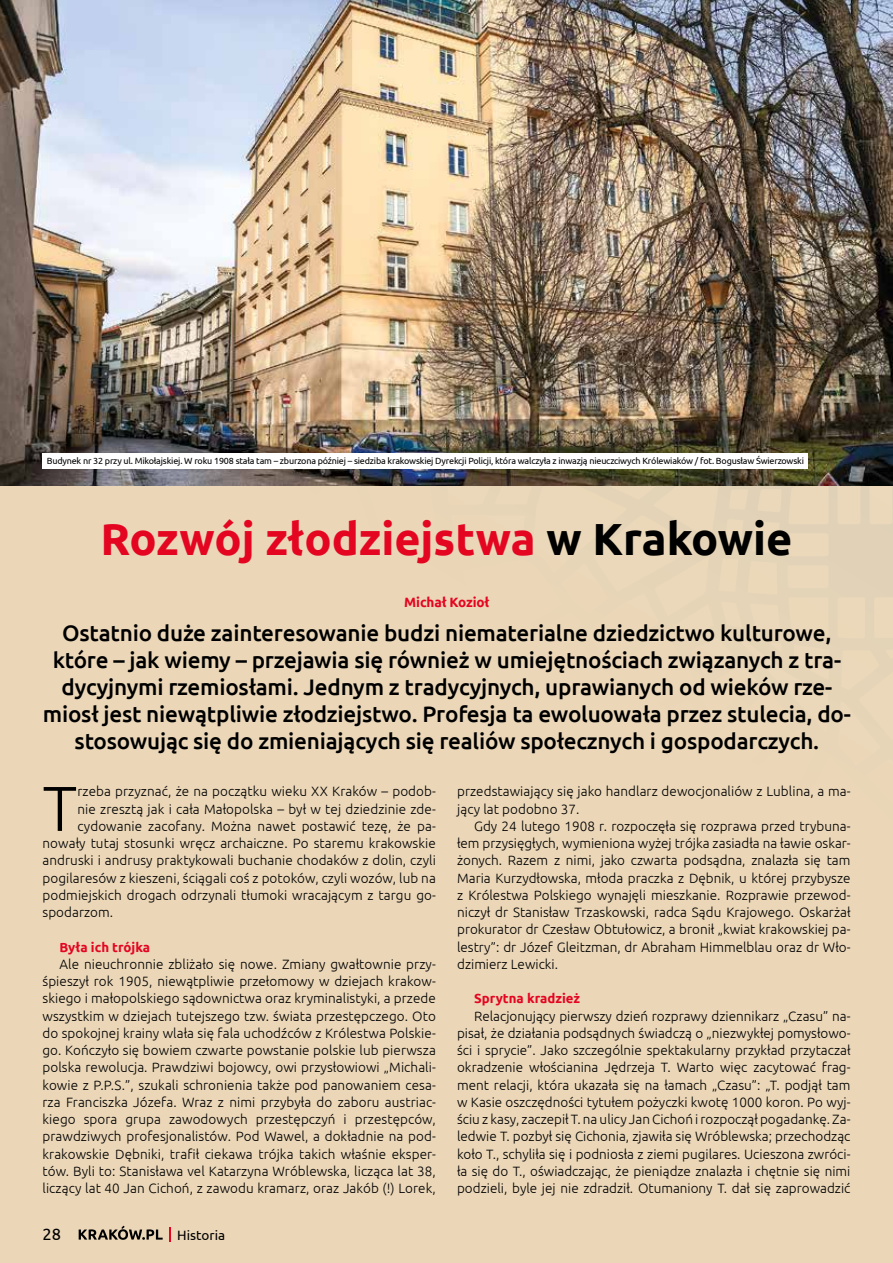
<style>
.page{position:relative;width:893px;height:1263px;background:#ebd7b8}
.page>*{position:absolute;margin:0;border:0;box-sizing:border-box;transform-origin:0 0}
.t1{font:300 63.3px "Ubuntu";color:#000}
.t2{font:700 45px "Ubuntu";color:#e40521}
.t3{font:500 22.5px/27px "Ubuntu";letter-spacing:-.01em;color:#000;text-align:center}
.t4{font:16.5px "Ubuntu";color:#000}
.t5{font:300 13.5px/17.2px "Ubuntu";letter-spacing:.005em;color:#000;text-align:justify}
.t6{font:700 13.5px "Ubuntu";letter-spacing:-.01em;color:#e40521}
.t7{font:13.5px "Ubuntu";color:#000}
.t8{font:700 13.2px "Ubuntu";color:#e40521}
.t9{font:9px "Ubuntu";letter-spacing:-.02em;color:#000}
.s1{color:#000}
</style>
<div class="page">
<svg style="left:788px;top:486px;width:9px;height:13px"></svg>
<svg style="left:79px;top:1225px;width:84px;height:15px"></svg>
<svg style="left:170px;top:1227px;width:1px;height:14px"></svg>
<img style="left:0;top:0;width:893px;height:486px">
<div style="left:43px;top:453px;width:765px;height:16px;background:#fff"></div>
<p class="t9" style="left:47px;top:456px;width:759px">Budynek nr 32 przy ul. Mikołajskiej. W roku 1908 stała tam – zburzona później – siedziba krakowskiej Dyrekcji Policji, która walczyła z inwazją nieuczciwych Królewiaków / fot. Bogusław Świerzowski</p>
<h2 class="t2" style="left:100px;top:512px;width:693px">Rozwój złodziejstwa <span class="s1">w Krakowie</span></h2>
<p class="t6" style="left:404px;top:594px;width:87px">Michał Kozioł</p>
<p class="t3" style="left:43px;top:619px;width:810px">Ostatnio duże zainteresowanie budzi niematerialne dziedzictwo kulturowe, które – jak wiemy – przejawia się również w umiejętnościach związanych z tra&shy;dycyjnymi rzemiosłami. Jednym z tradycyjnych, uprawianych od wieków rze&shy;miosł jest niewątpliwie złodziejstwo. Profesja ta ewoluowała przez stulecia, do&shy;stosowując się do zmieniających się realiów społecznych i gospodarczych.</p>
<h1 class="t1" style="left:43px;top:770px;width:36px">T</h1>
<p class="t5" style="left:78px;top:783px;width:360px">rzeba przyznać, że na początku wieku XX Kraków – podob-</p>
<p class="t5" style="left:78px;top:800px;width:360px">nie zresztą jak i cała Małopolska – był w tej dziedzinie zde-</p>
<p class="t5" style="left:78px;top:817px;width:360px">cydowanie zacofany. Można nawet postawić tezę, że pa-</p>
<p class="t5" style="left:43px;top:834px;width:395px">nowały tutaj stosunki wręcz archaiczne. Po staremu krakowskie</p>
<p class="t5" style="left:43px;top:852px;width:395px">andruski i andrusy praktykowali buchanie chodaków z dolin, czyli</p>
<p class="t5" style="left:43px;top:869px;width:395px">pogilaresów z kieszeni, ściągali coś z potoków, czyli wozów, lub na</p>
<p class="t5" style="left:43px;top:886px;width:395px">podmiejskich drogach odrzynali tłumoki wracającym z targu go-</p>
<p class="t5" style="left:43px;top:903px;width:72px">spodarzom.</p>
<p class="t8" style="left:60px;top:939px;width:92px">Była ich trójka</p>
<p class="t5" style="left:43px;top:955px;width:395px;text-indent:17px">Ale nieuchronnie zbliżało się nowe. Zmiany gwałtownie przy&shy;śpieszył rok 1905, niewątpliwie przełomowy w dziejach krakow&shy;skiego i małopolskiego sądownictwa oraz kryminalistyki, a przede wszystkim w dziejach tutejszego tzw. świata przestępczego. Oto do spokojnej krainy wlała się fala uchodźców z Królestwa Polskie&shy;go. Kończyło się bowiem czwarte powstanie polskie lub pierwsza polska rewolucja. Prawdziwi bojowcy, owi przysłowiowi „Michali&shy;kowie z P.P.S.”, szukali schronienia także pod panowaniem cesa&shy;rza Franciszka Józefa. Wraz z nimi przybyła do zaboru austriac&shy;kiego spora grupa zawodowych przestępczyń i przestępców, prawdziwych profesjonalistów. Pod Wawel, a dokładnie na pod&shy;krakowskie Dębniki, trafił ciekawa trójka takich właśnie eksper&shy;tów. Byli to: Stanisława vel Katarzyna Wróblewska, licząca lat 38, liczący lat 40 Jan Cichoń, z zawodu kramarz, oraz Jakób (!) Lorek,</p>
<p class="t4" style="left:43px;top:1224px;width:20px">28</p>
<p class="t7" style="left:177px;top:1227px;width:49px">Historia</p>
<p class="t5" style="left:457px;top:783px;width:395px">przedstawiający się jako handlarz dewocjonaliów z Lublina, a ma&shy;jący lat podobno 37.</p>
<p class="t5" style="left:457px;top:817px;width:395px;text-indent:17px">Gdy 24 lutego 1908 r. rozpoczęła się rozprawa przed trybuna&shy;łem przysięgłych, wymieniona wyżej trójka zasiadła na ławie oskar&shy;żonych. Razem z nimi, jako czwarta podsądna, znalazła się tam Maria Kurzydłowska, młoda praczka z Dębnik, u której przybysze z Królestwa Polskiego wynajęli mieszkanie. Rozprawie przewod&shy;niczył dr Stanisław Trzaskowski, radca Sądu Krajowego. Oskarżał prokurator dr Czesław Obtułowicz, a bronił „kwiat krakowskiej pa&shy;lestry”: dr Józef Gleitzman, dr Abraham Himmelblau oraz dr Wło&shy;dzimierz Lewicki.</p>
<p class="t8" style="left:474px;top:991px;width:108px">Sprytna kradzież</p>
<p class="t5" style="left:457px;top:1007px;width:395px;text-indent:17px">Relacjonujący pierwszy dzień rozprawy dziennikarz „Czasu” na&shy;pisał, że działania podsądnych świadczą o „niezwykłej pomysłowo&shy;ści i sprycie”. Jako szczególnie spektakularny przykład przytaczał okradzenie włościanina Jędrzeja T. Warto więc zacytować frag&shy;ment relacji, która ukazała się na łamach „Czasu”: „T. podjął tam w Kasie oszczędności tytułem pożyczki kwotę 1000 koron. Po wyj&shy;ściu z kasy, zaczepił T. na ulicy Jan Cichoń i rozpoczął pogadankę. Za&shy;ledwie T. pozbył się Cichonia, zjawiła się Wróblewska; przechodząc koło T., schyliła się i podniosła z ziemi pugilares. Ucieszona zwróci&shy;ła się do T., oświadczając, że pieniądze znalazła i chętnie się nimi podzieli, byle jej nie zdradził. Otumaniony T. dał się zaprowadzić</p>
</div>
